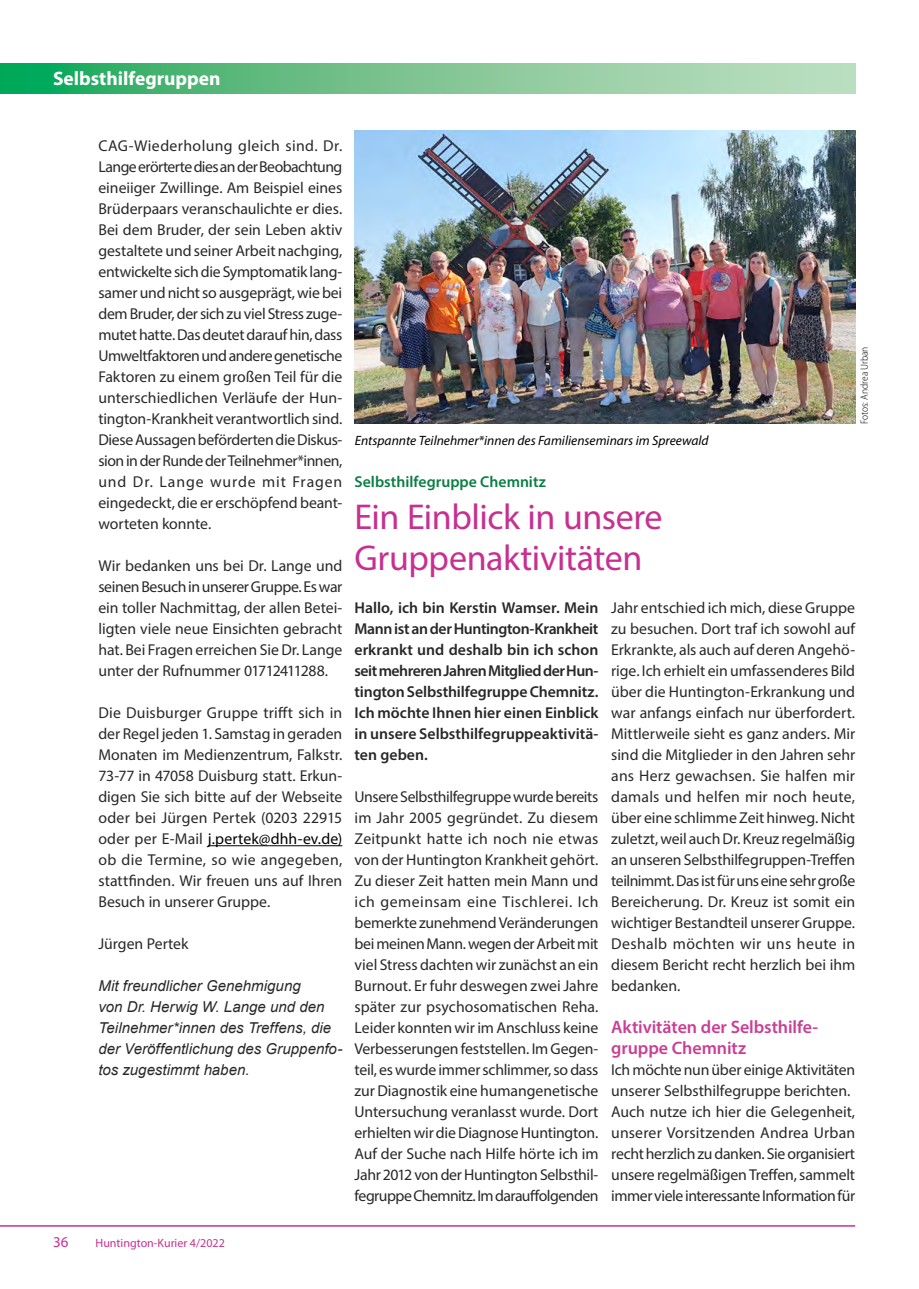
<style>
.page{position:relative;width:919px;height:1289px;background:#fff}
.page>*{position:absolute;margin:0;border:0;box-sizing:border-box;transform-origin:0 0}
.t1{font:36px/40.5px "Myriad Pro";letter-spacing:-.015em;color:#c73091}
.t2{font:700 19.5px "Myriad Pro";color:#fff}
.t3{font:600 18px/21px "Myriad Pro";letter-spacing:-.005em;color:#c93f95}
.t4{font:15.75px/21px "Myriad Pro";letter-spacing:-.005em;color:#292829;text-align:justify}
.t5{font:600 15.75px/21px "Myriad Pro";color:#292829;text-align:justify}
.t6{font:600 15.75px "Myriad Pro";color:#0b7e43}
.t7{font:italic 15px/21px "Arial";color:#292829}
.t8{font:15px "Myriad Pro";color:#c73091}
.t9{font:italic 13.5px "Myriad Pro";color:#000}
.t10{font:12px "Myriad Pro";color:#c73091}
.t11{font:300 semi-condensed 10.5px "Myriad Pro";color:#000}
.s1{color:#000}
</style>
<div class="page">
<svg style="left:0;top:64px;width:855px;height:30px"></svg>
<hr style="left:0;top:1225px;width:855px;height:1px;background:#c73091">
<hr style="left:208px;top:845px;width:134px;height:1px;background:#000">
<img style="left:354px;top:131px;width:501px;height:293px">
<p class="t2" style="left:53px;top:65px;width:169px">Selbsthilfegruppen</p>
<p class="t4" style="left:98px;top:135px;width:245px">CAG-Wiederholung gleich sind. Dr.<br>Lange erörterte dies an der Beobachtung eineiiger Zwillinge. Am Beispiel eines Brüderpaars veranschaulichte er dies.<br>Bei dem Bruder, der sein Leben aktiv gestaltete und seiner Arbeit nachging, entwickelte sich die Symptomatik lang&shy;samer und nicht so ausgeprägt, wie bei dem Bruder, der sich zu viel Stress zuge&shy;mutet hatte. Das deutet darauf hin, dass Umweltfaktoren und andere genetische Faktoren zu einem großen Teil für die unterschiedlichen Verläufe der Hun&shy;tington-Krankheit verantwortlich sind.<br>Diese Aussagen beförderten die Diskus&shy;sion in der Runde der Teilnehmer*innen, und Dr. Lange wurde mit Fragen eingedeckt, die er erschöpfend beant&shy;worteten konnte.</p>
<p class="t4" style="left:98px;top:555px;width:245px">Wir bedanken uns bei Dr. Lange und seinen Besuch in unserer Gruppe. Es war ein toller Nachmittag, der allen Betei&shy;ligten viele neue Einsichten gebracht hat. Bei Fragen erreichen Sie Dr. Lange unter der Rufnummer 01712411288.</p>
<p class="t4" style="left:98px;top:702px;width:245px">Die Duisburger Gruppe trifft sich in der Regel jeden 1. Samstag in geraden Monaten im Medienzentrum, Falkstr.<br>73-77 in 47058 Duisburg statt. Erkun&shy;digen Sie sich bitte auf der Webseite oder bei Jürgen Pertek (0203 22915 oder per E-Mail <span class="s1">j.pertek@dhh-ev.de) </span>ob die Termine, so wie angegeben, stattfinden. Wir freuen uns auf Ihren Besuch in unserer Gruppe.</p>
<p class="t4" style="left:98px;top:933px;width:92px">Jürgen Pertek</p>
<p class="t7" style="left:98px;top:975px;width:245px">Mit freundlicher Genehmigung<br>von Dr. Herwig W. Lange und den<br>Teilnehmer*innen des Treffens, die der Veröffentlichung des Gruppenfo&shy;tos zugestimmt haben.</p>
<p class="t9" style="left:354px;top:432px;width:355px">Entspannte Teilnehmer*innen des Familienseminars im Spreewald</p>
<p class="t11" style="left:858px;top:424px;width:79px;rotate:-90deg">Fotos: Andrea Urban</p>
<p class="t6" style="left:354px;top:471px;width:193px">Selbsthilfegruppe Chemnitz</p>
<h1 class="t1" style="left:354px;top:496px;width:309px">Ein Einblick in unsere<br>Gruppenaktivitäten</h1>
<p class="t5" style="left:354px;top:597px;width:245px">Hallo, ich bin Kerstin Wamser. Mein Mann ist an der Huntington-Krankheit erkrankt und deshalb bin ich schon seit mehreren Jahren Mitglied der Hun&shy;tington Selbsthilfegruppe Chemnitz.<br>Ich möchte Ihnen hier einen Einblick in unsere Selbsthilfegruppeaktivitä&shy;ten geben.</p>
<p class="t4" style="left:354px;top:786px;width:245px">Unsere Selbsthilfegruppe wurde bereits im Jahr 2005 gegründet. Zu diesem Zeitpunkt hatte ich noch nie etwas von der Huntington Krankheit gehört.<br>Zu dieser Zeit hatten mein Mann und ich gemeinsam eine Tischlerei. Ich bemerkte zunehmend Veränderungen bei meinen Mann. wegen der Arbeit mit viel Stress dachten wir zunächst an ein Burnout. Er fuhr deswegen zwei Jahre später zur psychosomatischen Reha.<br>Leider konnten wir im Anschluss keine Verbesserungen feststellen. Im Gegen&shy;teil, es wurde immer schlimmer, so dass zur Diagnostik eine humangenetische Untersuchung veranlasst wurde. Dort erhielten wir die Diagnose Huntington.<br>Auf der Suche nach Hilfe hörte ich im Jahr 2012 von der Huntington Selbsthil&shy;fegruppe Chemnitz. Im darauffolgenden</p>
<p class="t4" style="left:611px;top:597px;width:245px">Jahr entschied ich mich, diese Gruppe zu besuchen. Dort traf ich sowohl auf Erkrankte, als auch auf deren Angehö&shy;rige. Ich erhielt ein umfassenderes Bild über die Huntington-Erkrankung und war anfangs einfach nur überfordert.<br>Mittlerweile sieht es ganz anders. Mir sind die Mitglieder in den Jahren sehr ans Herz gewachsen. Sie halfen mir damals und helfen mir noch heute, über eine schlimme Zeit hinweg. Nicht zuletzt, weil auch Dr. Kreuz regelmäßig an unseren Selbsthilfegruppen-Treffen teilnimmt. Das ist für uns eine sehr große Bereicherung. Dr. Kreuz ist somit ein wichtiger Bestandteil unserer Gruppe.<br>Deshalb möchten wir uns heute in diesem Bericht recht herzlich bei ihm bedanken.</p>
<p class="t3" style="left:611px;top:1016px;width:208px">Aktivitäten der Selbsthilfe&shy;gruppe Chemnitz</p>
<p class="t4" style="left:611px;top:1059px;width:245px;text-align:left">Ich möchte nun über einige Aktivitäten unserer Selbsthilfegruppe berichten.<br>Auch nutze ich hier die Gelegenheit, unserer Vorsitzenden Andrea Urban recht herzlich zu danken. Sie organisiert unsere regelmäßigen Treffen, sammelt immer viele interessante Information für</p>
<p class="t8" style="left:53px;top:1232px;width:17px">36</p>
<p class="t10" style="left:95px;top:1235px;width:131px">Huntington-Kurier 4/2022</p>
</div>
